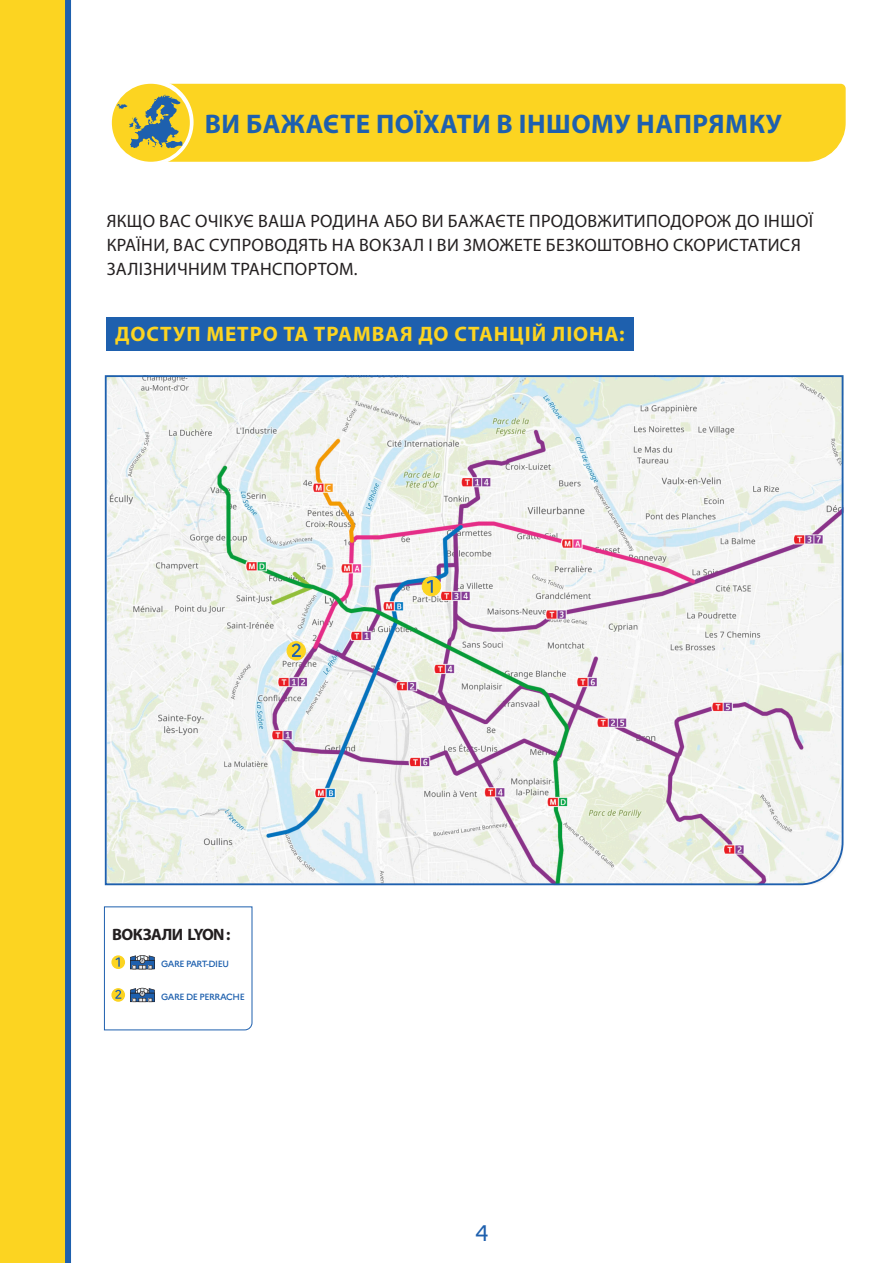
<style>
.page{position:relative;width:893px;height:1263px;background:#fff}
.page>*{position:absolute;margin:0;border:0;box-sizing:border-box;transform-origin:0 0}
.t1{font:700 27px "Myriad Pro";letter-spacing:.02em;color:#1e60ae}
.t2{font:22.5px "Marianne";color:#1e60ae}
.t3{font:700 21px "Myriad Pro";letter-spacing:.045em;color:#fcd421}
.t4{font:18px/24px "Myriad Pro";letter-spacing:.02em;color:#231f20}
.t5{font:700 16.5px "Myriad Pro";letter-spacing:-.035em;color:#231f20}
.t6{font:500 9px "Marianne";letter-spacing:-.05em;color:#1e60ae}
</style>
<div class="page">
<div style="left:0;top:0;width:68px;height:1263px;background:#fcd421"></div>
<div style="left:65px;top:0;width:6px;height:1263px;background:#1e60ae"></div>
<div style="left:168px;top:83px;width:678px;height:79px;background:#fcd421"></div>
<div style="left:107px;top:79px;width:86px;height:86px;background:#fff;border-radius:50%"></div>
<div style="left:107px;top:79px;width:87px;height:87px;border:2px solid #fff;border-radius:50%"></div>
<div style="left:112px;top:84px;width:78px;height:78px;background:#fcd421;border-radius:50%"></div>
<svg style="left:117px;top:95px;width:65px;height:53px"></svg>
<div style="left:106px;top:318px;width:528px;height:33px;background:#1e60ae"></div>
<svg style="left:104px;top:375px;width:740px;height:511px"></svg>
<div style="left:422px;top:577px;width:19px;height:19px;background:#fcd421;border-radius:50%"></div>
<div style="left:422px;top:577px;width:19px;height:19px;border:1px solid #fcd421;border-radius:50%"></div>
<svg style="left:427px;top:580px;width:6px;height:13px"></svg>
<div style="left:287px;top:642px;width:18px;height:18px;background:#fcd421;border-radius:50%"></div>
<div style="left:287px;top:641px;width:19px;height:19px;border:1px solid #fcd421;border-radius:50%"></div>
<svg style="left:104px;top:906px;width:149px;height:125px"></svg>
<svg style="left:292px;top:643px;width:9px;height:14px"></svg>
<p class="t1" style="left:205px;top:106px;width:579px">ВИ БАЖАЄТЕ ПОЇХАТИ В ІНШОМУ НАПРЯМКУ</p>
<p class="t4" style="left:107px;top:209px;width:708px">ЯКЩО ВАС ОЧІКУЄ ВАША РОДИНА АБО ВИ БАЖАЄТЕ ПРОДОВЖИТИПОДОРОЖ ДО ІНШОЇ<br>КРАЇНИ, ВАС СУПРОВОДЯТЬ НА ВОКЗАЛ І ВИ ЗМОЖЕТЕ БЕЗКОШТОВНО СКОРИСТАТИСЯ<br>ЗАЛІЗНИЧНИМ ТРАНСПОРТОМ.</p>
<p class="t3" style="left:115px;top:320px;width:511px">ДОСТУП МЕТРО ТА ТРАМВАЯ ДО СТАНЦІЙ ЛІОНА:</p>
<p class="t5" style="left:112px;top:923px;width:120px">ВОКЗАЛИ LYON :</p>
<p class="t6" style="left:161px;top:958px;width:69px">GARE PART-DIEU</p>
<p class="t6" style="left:161px;top:991px;width:85px">GARE DE PERRACHE</p>
<p class="t2" style="left:475px;top:1219px;width:15px">4</p>
</div>
